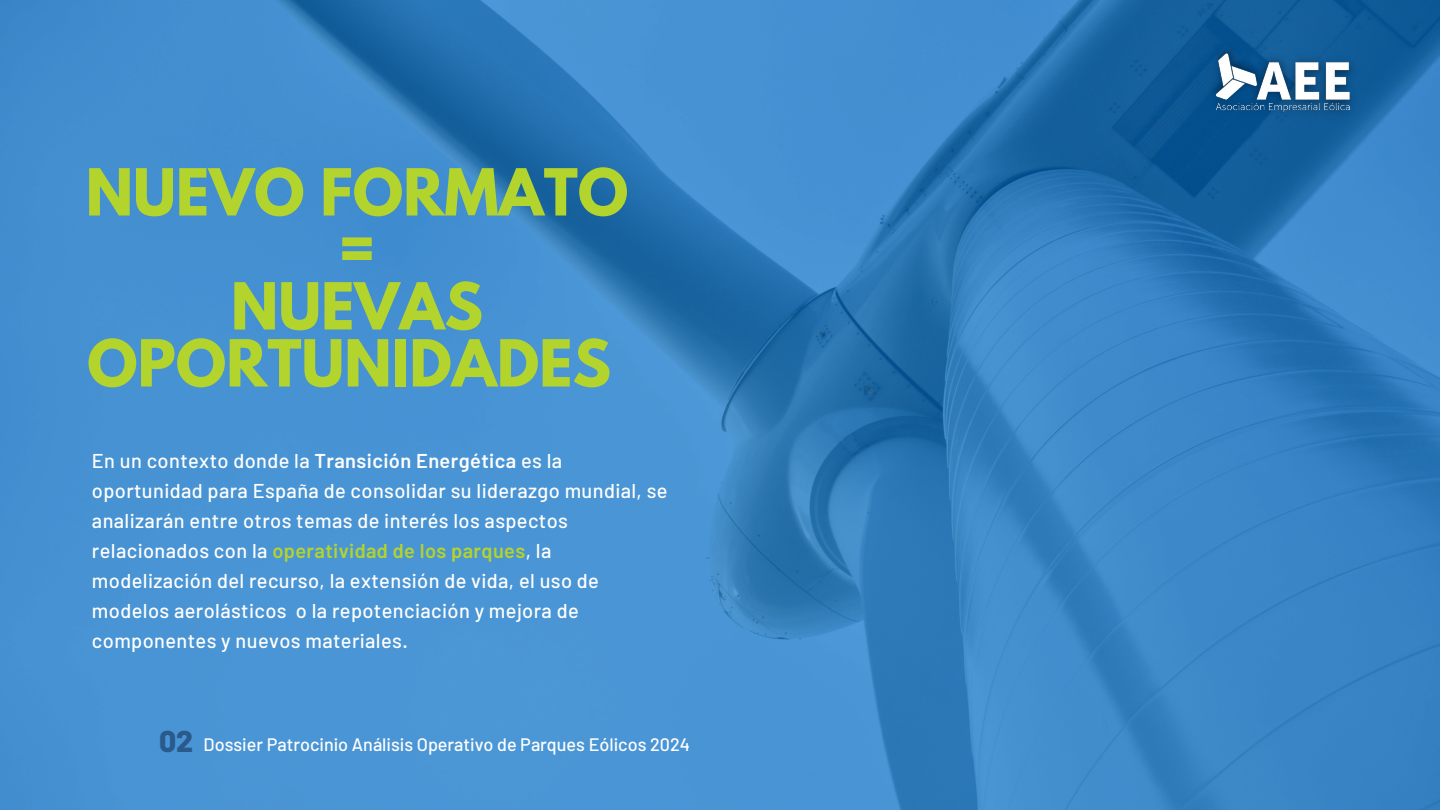
<style>
.page{position:relative;width:1440px;height:810px;background:#fff}
.page>*{position:absolute;margin:0;border:0;box-sizing:border-box;transform-origin:0 0}
.t1{font:700 57.4px/57px "League Spartan";color:#b3d32d;text-align:center}
.t2{font:800 30px "Barlow";color:#295a8b}
.t3{font:500 20px/30px "Barlow";letter-spacing:.02em;color:#fffffe}
.t4{font:500 18px "Barlow";color:#fff}
.s1{font-weight:600}
.s2{font-weight:600;color:#b3d32d}
</style>
<div class="page">
<img style="left:0;top:0;width:1440px;height:810px">
<img style="left:1206px;top:41px;width:153px;height:80px">
<p class="t1" style="left:86px;top:171px;width:544px">NUEVO FORMATO =<br>NUEVAS<br>OPORTUNIDADES</p>
<h2 class="t3" style="left:92px;top:445px;width:577px">En un contexto donde la <span class="s1">Transición Energética</span> es la oportunidad para España de consolidar su liderazgo mundial, se analizarán entre otros temas de interés los aspectos relacionados con la <span class="s2">operatividad de los parques</span>, la modelización del recurso, la extensión de vida, el uso de modelos aerolásticos o la repotenciación y mejora de componentes y nuevos materiales.</h2>
<h1 class="t2" style="left:159px;top:722px;width:36px">02</h1>
<p class="t4" style="left:204px;top:733px;width:488px">Dossier Patrocinio Análisis Operativo de Parques Eólicos 2024</p>
</div>
